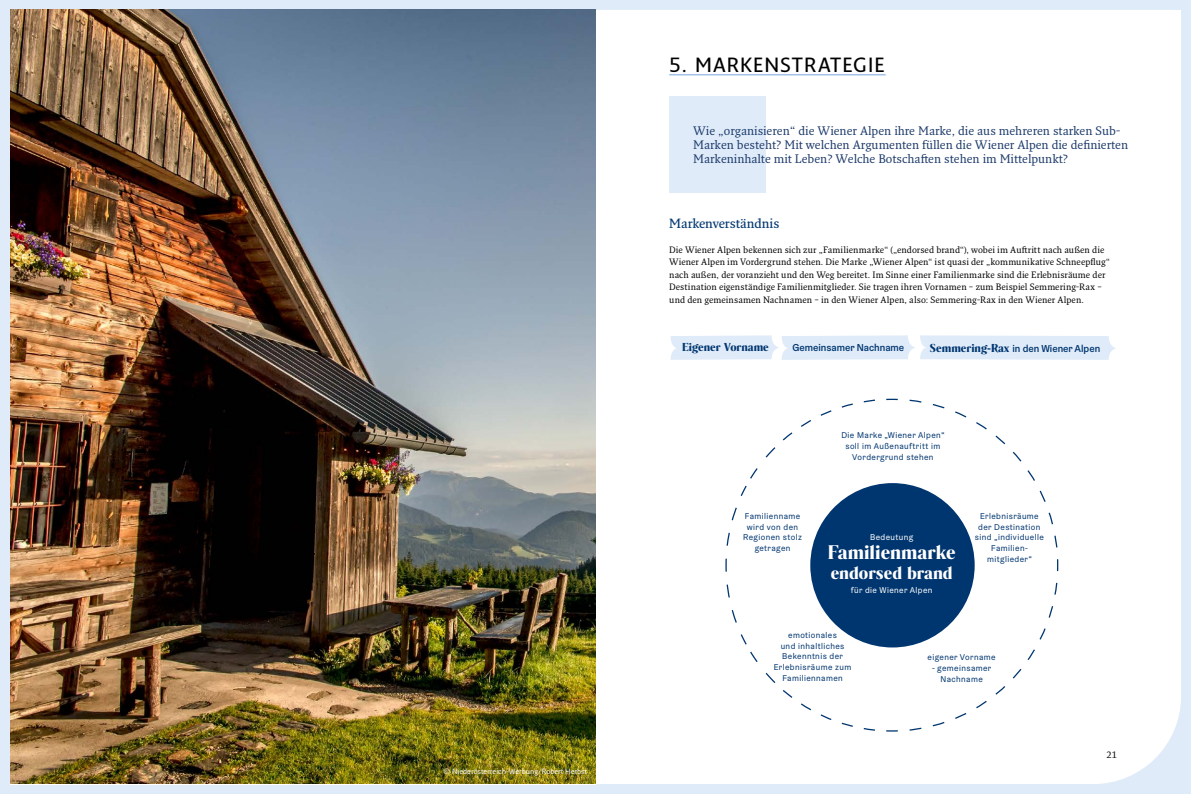
<style>
.page{position:relative;width:1191px;height:794px;background:#fff}
.page>*{position:absolute;margin:0;border:0;box-sizing:border-box;transform-origin:0 0}
.t1{font:600 20px "Fresco Sans Pro";letter-spacing:.065em;color:#000}
.t2{font:900 18.6px "Rando Display";color:#fff}
.t3{font:900 16.8px "Rando Display";color:#fff}
.t4{font:600 13px "Fresco Pro";color:#003670}
.t5{font:12px/14px "Fresco Pro";color:#1d3b6a}
.t6{font:900 10.9px "Rando Display";color:#003670}
.t7{font:500 10.1px "Graebenbach";color:#003670}
.t8{font:9px/12.5px "Fresco Pro";letter-spacing:.005em;color:#000}
.t9{font:8.4px/10.7px "Graebenbach";letter-spacing:.05em;color:#003670;text-align:center}
.t10{font:8.4px "Graebenbach";letter-spacing:.05em;color:#fff}
.t11{font:7.5px "Fresco Sans Pro";color:#fff}
.s1{font-family:"Rando Display";font-weight:900;font-size:10.9px}
</style>
<div class="page">
<div style="left:595px;top:0;width:596px;height:794px;background:#dfebf9"></div>
<div style="left:595px;top:10px;width:586px;height:774px;background:#fff"></div>
<div style="left:0;top:0;width:595px;height:794px;background:#dfebf9"></div>
<div style="left:725px;top:398px;width:334px;height:334px;background:#fff"></div>
<svg style="left:777px;top:398px;width:281px;height:334px;background:#c3d0dd"></svg>
<div style="left:669px;top:96px;width:97px;height:97px;background:#dfebf9"></div>
<img style="left:10px;top:9px;width:585px;height:774px">
<svg style="left:670px;top:335px;width:446px;height:25px"></svg>
<hr style="left:669px;top:74px;width:216px;height:1px;background:#a4c1e7">
<p class="t11" style="left:444px;top:767px;width:145px">© Niederösterreich-Werbung/Robert Herbst</p>
<h1 class="t1" style="left:669px;top:52px;width:217px">5. MARKENSTRATEGIE</h1>
<h3 class="t5" style="left:693px;top:124px;width:436px">Wie „organisieren“ die Wiener Alpen ihre Marke, die aus mehreren starken Sub-<br>Marken besteht? Mit welchen Argumenten füllen die Wiener Alpen die definierten<br>Markeninhalte mit Leben? Welche Botschaften stehen im Mittelpunkt?</h3>
<h3 class="t4" style="left:669px;top:215px;width:112px">Markenverständnis</h3>
<p class="t8" style="left:669px;top:243px;width:442px">Die Wiener Alpen bekennen sich zur „Familienmarke“ („endorsed brand“), wobei im Auftritt nach außen die Wiener Alpen im Vordergrund stehen. Die Marke „Wiener Alpen“ ist quasi der „kommunikative Schneepflug“ nach außen, der voranzieht und den Weg bereitet. Im Sinne einer Familienmarke sind die Erlebnisräume der Destination eigenständige Familienmitglieder. Sie tragen ihren Vornamen – zum Beispiel Semmering-Rax – und den gemeinsamen Nachnamen – in den Wiener Alpen, also: Semmering-Rax in den Wiener Alpen.</p>
<p class="t6" style="left:682px;top:339px;width:88px">Eigener Vorname</p>
<p class="t7" style="left:792px;top:341px;width:113px">Gemeinsamer Nachname</p>
<p class="t7" style="left:930px;top:342px;width:172px"><span class="s1">Semmering-Rax</span> in den Wiener Alpen</p>
<p class="t9" style="left:743px;top:510px;width:60px">Familienname wird von den<br>Regionen stolz getragen</p>
<p class="t9" style="left:841px;top:430px;width:105px">Die Marke „Wiener Alpen“ soll im Außenauftritt im<br>Vordergrund stehen</p>
<p class="t10" style="left:870px;top:532px;width:45px">Bedeutung</p>
<h2 class="t2" style="left:828px;top:538px;width:129px">Familienmarke</h2>
<h3 class="t3" style="left:830px;top:560px;width:124px">endorsed brand</h3>
<p class="t10" style="left:851px;top:585px;width:83px">für die Wiener Alpen</p>
<p class="t9" style="left:975px;top:510px;width:70px">Erlebnisräume der Destination sind „individuelle<br>Familien&shy;mitglieder“</p>
<p class="t9" style="left:773px;top:629px;width:79px">emotionales<br>und inhaltliches<br>Bekenntnis der<br>Erlebnisräume zum<br>Familiennamen</p>
<p class="t9" style="left:927px;top:652px;width:69px">eigener Vorname</p>
<p class="t9" style="left:932px;top:662px;width:61px">- gemeinsamer<br>Nachname</p>
<p class="t8" style="left:1106px;top:748px;width:12px">21</p>
</div>
